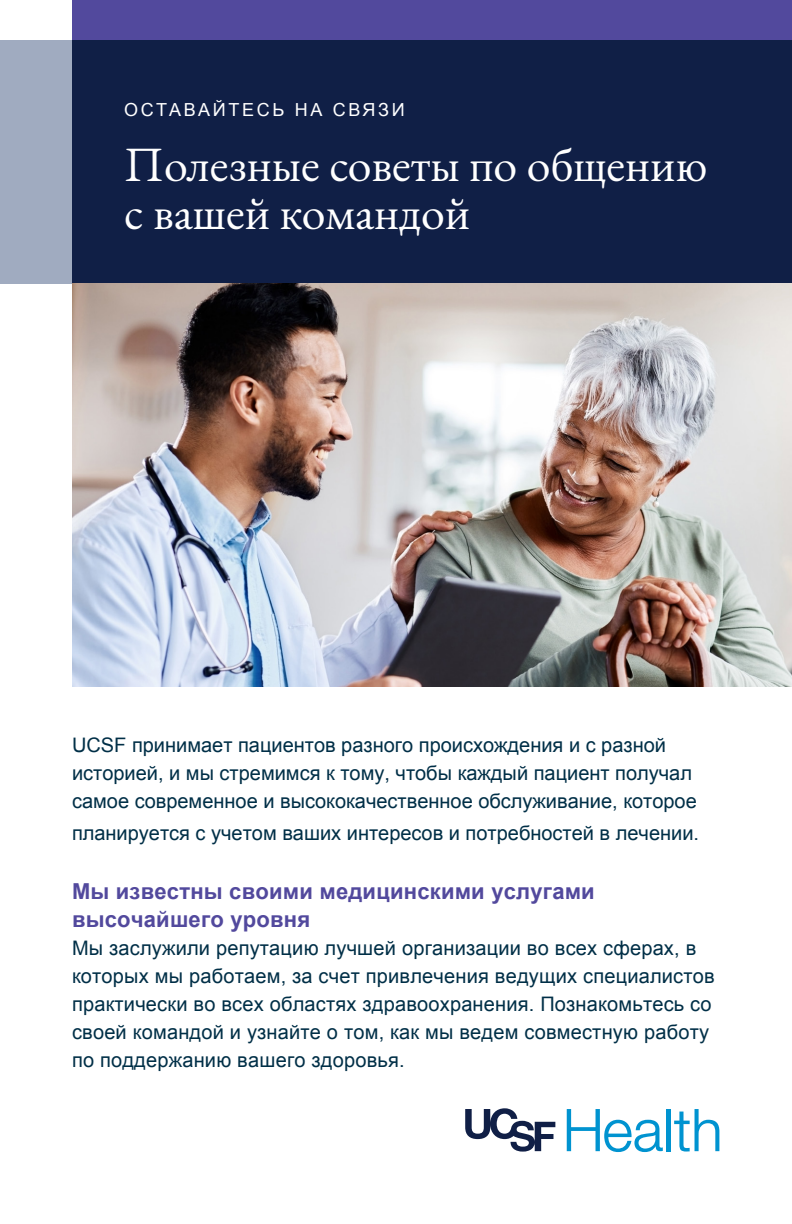
<style>
.page{position:relative;width:792px;height:1224px;background:#fff}
.page>*{position:absolute;margin:0;border:0;box-sizing:border-box;transform-origin:0 0}
._1_Front_Cover_Headline{font:48px/48px "EB Garamond";color:#fff}
._1_Front_cover_body_copy{font:700 22px/28px "Arial";letter-spacing:.01em;color:#52499d}
._1_Front_cover_body_copy-2{font:20px/28px "Arial";letter-spacing:.01em;color:#002f47}
._1_Front_cover_subhead{font:18px "Arial";letter-spacing:.15em;color:#fff}
</style>
<div class="page">
<div style="left:72px;top:0;width:720px;height:277px;background:#52499d"></div>
<div style="left:0;top:40px;width:72px;height:244px;background:#a0abc0"></div>
<div style="left:72px;top:40px;width:720px;height:252px;background:#101f46"></div>
<svg style="left:465px;top:1108px;width:90px;height:44px"></svg>
<svg style="left:567px;top:1109px;width:96px;height:43px"></svg>
<hr style="left:667px;top:1109px;width:4px;height:42px;background:#0093d0">
<svg style="left:674px;top:1109px;width:45px;height:43px"></svg>
<img style="left:72px;top:284px;width:720px;height:403px">
<p class="_1_Front_cover_subhead" style="left:124px;top:98px;width:282px">ОСТАВАЙТЕСЬ НА СВЯЗИ</p>
<p class="_1_Front_Cover_Headline" style="left:124px;top:141px;width:585px">Полезные советы по общению с вашей командой</p>
<p class="_1_Front_cover_body_copy-2" style="left:72px;top:731px;width:626px">UCSF принимает пациентов разного происхождения и с разной историей, и мы стремимся к тому, чтобы каждый пациент получал самое современное и высококачественное обслуживание, которое</p>
<p class="_1_Front_cover_body_copy-2" style="left:72px;top:819px;width:629px">планируется с учетом ваших интересов и потребностей в лечении.</p>
<p class="_1_Front_cover_body_copy" style="left:72px;top:878px;width:524px">Мы известны своими медицинскими услугами высочайшего уровня</p>
<p class="_1_Front_cover_body_copy-2" style="left:72px;top:934px;width:644px">Мы заслужили репутацию лучшей организации во всех сферах, в которых мы работаем, за счет привлечения ведущих специалистов практически во всех областях здравоохранения. Познакомьтесь со своей командой и узнайте о том, как мы ведем совместную работу по поддержанию вашего здоровья.</p>
</div>
